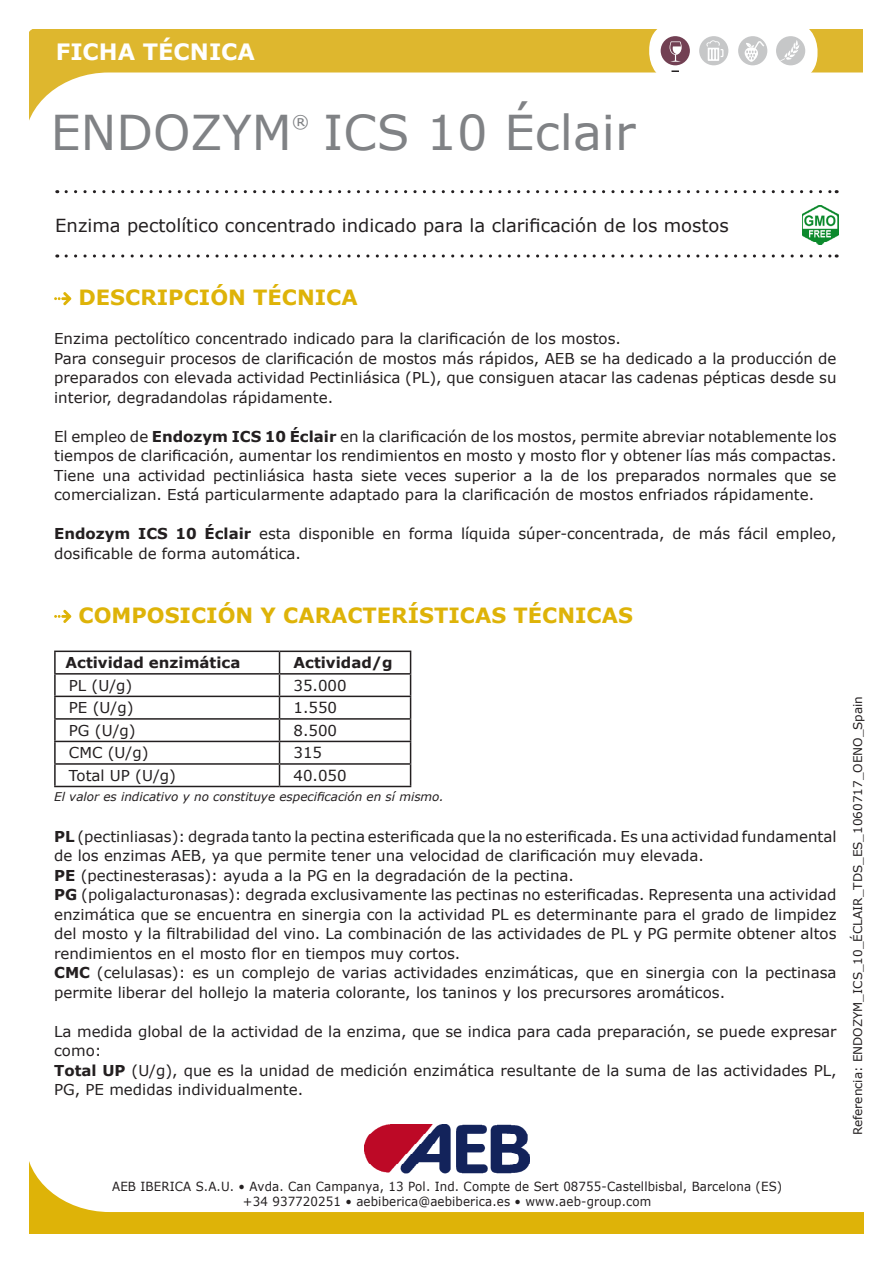
<style>
.page{position:relative;width:893px;height:1263px;background:#fff}
.page>*{position:absolute;margin:0;border:0;box-sizing:border-box;transform-origin:0 0}
.t1{font:48px "Verdana";color:#808285}
.t2{font:700 22.5px "Verdana";color:#fff}
.t3{font:700 21px "Verdana";color:#deb308}
.t4{font:18px "Verdana";color:#231f20}
.t5{font:17.55px "Verdana";color:#808285}
.t6{font:15px/19.5px "Verdana";color:#231f20}
.testo_ok{font:700 15px "Verdana";color:#231f20}
.t7{font:12.6px/15.1px "Verdana";letter-spacing:.01em;color:#231f20;text-align:center;scale:.94 1}
.t8{font:12px "Verdana";color:#231f20}
.t9{font:italic 12px "Verdana";color:#231f20}
.s1{font-weight:700}
</style>
<div class="page">
<svg style="left:66px;top:190px;width:771px;height:3px"></svg>
<svg style="left:66px;top:254px;width:771px;height:4px"></svg>
<svg style="left:29px;top:30px;width:834px;height:91px"></svg>
<svg style="left:649px;top:21px;width:167px;height:61px"></svg>
<div style="left:650px;top:22px;width:167px;height:60px;background:#fff;border-radius:28px"></div>
<svg style="left:671px;top:70px;width:8px;height:2px"></svg>
<div style="left:776px;top:36px;width:29px;height:29px;background:#c6c7c8;border-radius:50%"></div>
<svg style="left:780px;top:40px;width:20px;height:21px"></svg>
<div style="left:738px;top:36px;width:29px;height:29px;background:#c6c7c8;border-radius:50%"></div>
<div style="left:661px;top:36px;width:29px;height:29px;background:#724053;border-radius:50%"></div>
<div style="left:699px;top:36px;width:29px;height:29px;background:#c6c7c8;border-radius:50%"></div>
<svg style="left:706px;top:40px;width:17px;height:21px"></svg>
<svg style="left:670px;top:41px;width:12px;height:21px"></svg>
<svg style="left:745px;top:41px;width:19px;height:21px"></svg>
<svg style="left:30px;top:1161px;width:834px;height:72px"></svg>
<img style="left:365px;top:1124px;width:164px;height:49px">
<svg style="left:54px;top:292px;width:17px;height:13px"></svg>
<svg style="left:54px;top:610px;width:17px;height:13px"></svg>
<hr style="left:54px;top:650px;width:225px;height:2px;background:#231f20">
<hr style="left:54px;top:652px;width:2px;height:21px;background:#231f20">
<hr style="left:280px;top:650px;width:131px;height:2px;background:#231f20">
<hr style="left:54px;top:673px;width:225px;height:2px;background:#231f20">
<hr style="left:54px;top:675px;width:2px;height:21px;background:#231f20">
<hr style="left:280px;top:673px;width:131px;height:2px;background:#231f20">
<hr style="left:54px;top:696px;width:225px;height:1px;background:#231f20">
<hr style="left:54px;top:697px;width:2px;height:21px;background:#231f20">
<hr style="left:280px;top:696px;width:131px;height:1px;background:#231f20">
<hr style="left:54px;top:718px;width:225px;height:2px;background:#231f20">
<hr style="left:54px;top:720px;width:2px;height:21px;background:#231f20">
<hr style="left:280px;top:718px;width:131px;height:2px;background:#231f20">
<hr style="left:54px;top:741px;width:225px;height:1px;background:#231f20">
<hr style="left:54px;top:742px;width:2px;height:21px;background:#231f20">
<hr style="left:280px;top:741px;width:131px;height:1px;background:#231f20">
<hr style="left:54px;top:763px;width:225px;height:2px;background:#231f20">
<hr style="left:54px;top:765px;width:2px;height:21px;background:#231f20">
<hr style="left:280px;top:763px;width:131px;height:2px;background:#231f20">
<svg style="left:279px;top:652px;width:1px;height:134px"></svg>
<svg style="left:410px;top:652px;width:1px;height:134px"></svg>
<hr style="left:54px;top:786px;width:225px;height:1px;background:#231f20">
<hr style="left:280px;top:786px;width:131px;height:1px;background:#231f20">
<img style="left:802px;top:205px;width:36px;height:39px">
<h2 class="t2" style="left:56px;top:36px;width:201px">FICHA TÉCNICA</h2>
<p class="t1" style="left:51px;top:100px;width:242px">ENDOZYM</p>
<p class="t5" style="left:292px;top:110px;width:19px">®</p>
<p class="t1" style="left:323px;top:100px;width:314px">ICS 10 Éclair</p>
<p class="t4" style="left:55px;top:213px;width:675px">Enzima pectolítico concentrado indicado para la clarificación de los mostos</p>
<p class="t3" style="left:78px;top:283px;width:281px">DESCRIPCIÓN TÉCNICA</p>
<p class="t6" style="left:54px;top:329px;width:568px">Enzima pectolítico concentrado indicado para la clarificación de los mostos.</p>
<p class="t6" style="left:54px;top:348px;width:784px;text-align:justify">Para conseguir procesos de clarificación de mostos más rápidos, AEB se ha dedicado a la producción de preparados con elevada actividad Pectinliásica (PL), que consiguen atacar las cadenas pépticas desde su interior, degradandolas rápidamente.</p>
<p class="t6" style="left:54px;top:426px;width:784px;text-align:justify">El empleo de <span class="s1">Endozym ICS 10 Éclair</span> en la clarificación de los mostos, permite abreviar notablemente los tiempos de clarificación, aumentar los rendimientos en mosto y mosto flor y obtener lías más compactas.<br>Tiene una actividad pectinliásica hasta siete veces superior a la de los preparados normales que se comercializan. Está particularmente adaptado para la clarificación de mostos enfriados rápidamente.</p>
<p class="t6" style="left:54px;top:524px;width:784px"><span class="s1">Endozym ICS 10 Éclair</span> esta disponible en forma líquida súper-concentrada, de más fácil empleo, dosificable de forma automática.</p>
<p class="t3" style="left:78px;top:600px;width:556px">COMPOSICIÓN Y CARACTERÍSTICAS TÉCNICAS</p>
<p class="testo_ok" style="left:66px;top:652px;width:176px">Actividad enzimática</p>
<p class="testo_ok" style="left:294px;top:652px;width:101px">Actividad/g</p>
<p class="t6" style="left:69px;top:675px;width:65px">PL (U/g)</p>
<p class="t6" style="left:294px;top:675px;width:55px">35.000</p>
<p class="t6" style="left:69px;top:698px;width:66px">PE (U/g)</p>
<p class="t6" style="left:294px;top:698px;width:45px">1.550</p>
<p class="t6" style="left:69px;top:720px;width:68px">PG (U/g)</p>
<p class="t6" style="left:294px;top:720px;width:45px">8.500</p>
<p class="t6" style="left:69px;top:743px;width:81px">CMC (U/g)</p>
<p class="t6" style="left:294px;top:743px;width:30px">315</p>
<p class="t6" style="left:69px;top:766px;width:109px">Total UP (U/g)</p>
<p class="t6" style="left:294px;top:766px;width:55px">40.050</p>
<p class="t9" style="left:54px;top:788px;width:391px">El valor es indicativo y no constituye especificación en sí mismo.</p>
<p class="t6" style="left:54px;top:826px;width:784px"><span class="s1">PL</span> (pectinliasas): degrada tanto la pectina esterificada que la no esterificada. Es una actividad fundamental de los enzimas AEB, ya que permite tener una velocidad de clarificación muy elevada.</p>
<p class="t6" style="left:54px;top:865px;width:521px"><span class="s1">PE</span> (pectinesterasas): ayuda a la PG en la degradación de la pectina.</p>
<p class="t6" style="left:54px;top:885px;width:784px;text-align:justify"><span class="s1">PG</span> (poligalacturonasas): degrada exclusivamente las pectinas no esterificadas. Representa una actividad enzimática que se encuentra en sinergia con la actividad PL es determinante para el grado de limpidez del mosto y la filtrabilidad del vino. La combinación de las actividades de PL y PG permite obtener altos rendimientos en el mosto flor en tiempos muy cortos.</p>
<p class="t6" style="left:54px;top:963px;width:784px"><span class="s1">CMC</span> (celulasas): es un complejo de varias actividades enzimáticas, que en sinergia con la pectinasa permite liberar del hollejo la materia colorante, los taninos y los precursores aromáticos.</p>
<p class="t6" style="left:54px;top:1021px;width:784px">La medida global de la actividad de la enzima, que se indica para cada preparación, se puede expresar como:</p>
<p class="t6" style="left:54px;top:1060px;width:784px"><span class="s1">Total UP</span> (U/g), que es la unidad de medición enzimática resultante de la suma de las actividades PL,<br>PG, PE medidas individualmente.</p>
<p class="t8" style="left:849px;top:1135px;width:441px;rotate:-90deg">Referencia: ENDOZYM_ICS_10_ÉCLAIR_TDS_ES_1060717_OENO_Spain</p>
<p class="t7" style="left:112px;top:1179px;width:714px">AEB IBERICA S.A.U. • Avda. Can Campanya, 13 Pol. Ind. Compte de Sert 08755-Castellbisbal, Barcelona (ES) +34 937720251 • aebiberica@aebiberica.es • www.aeb-group.com</p>
</div>
